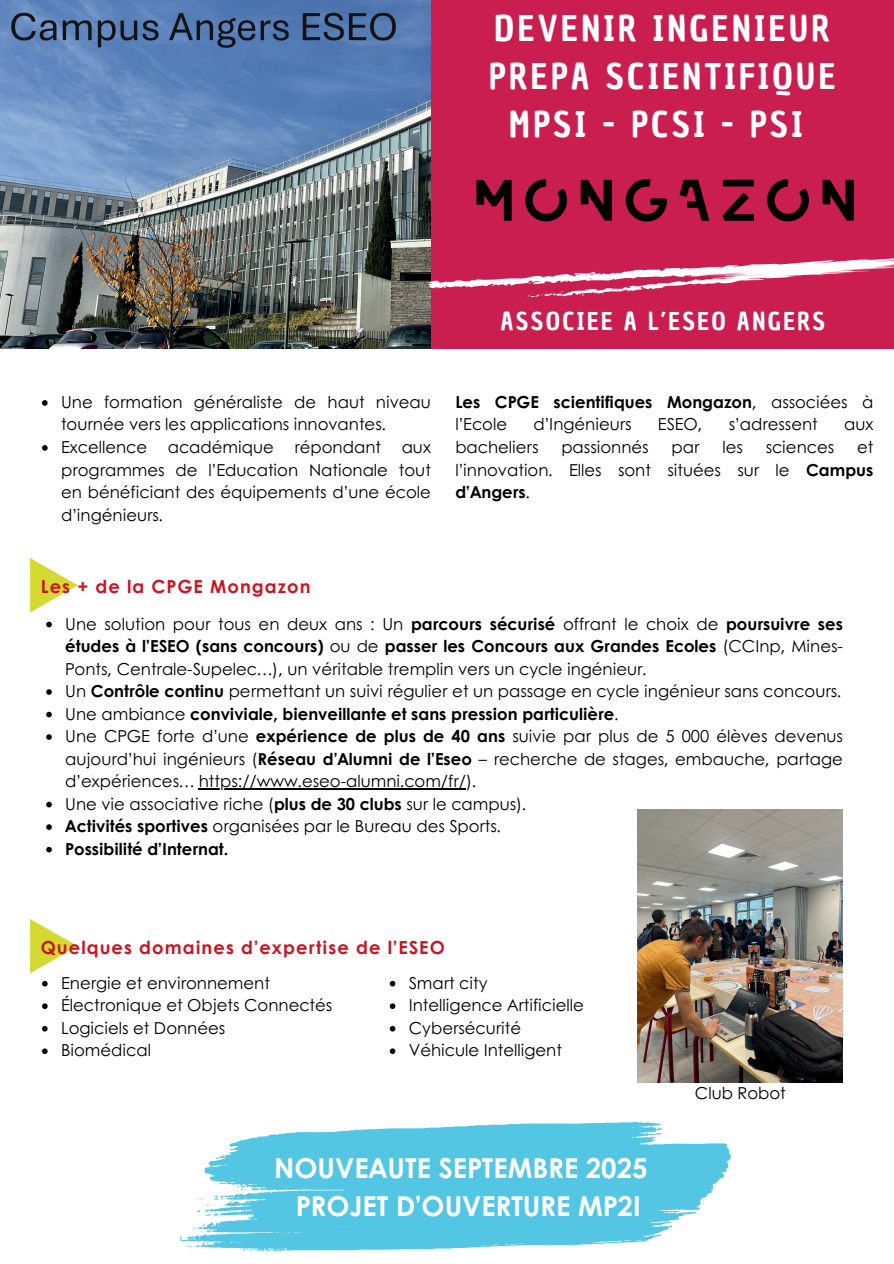
<style>
.page{position:relative;width:894px;height:1264px;background:#fff}
.page>*{position:absolute;margin:0;border:0;box-sizing:border-box;transform-origin:0 0}
.t1{font:58.5px "LEIXO DEMO";letter-spacing:.1em;color:#000}
.t2{font:34.5px/48px "Chau Philomene One";letter-spacing:.1em;color:#fff;text-align:center}
.t3{font:700 27.45px/38.2px "Century Gothic";color:#fff;text-align:center}
.t4{font:24px "Chau Philomene One";letter-spacing:.1em;color:#fff}
.t5{font:700 18px "Century Gothic";letter-spacing:.06em;color:#c81521}
.t6{font:16.5px/22.5px "Century Gothic";color:#000}
.t7{font:700 16.5px/22.5px "Century Gothic";color:#000}
.s1{font-weight:400}
.s2{font-weight:700}
</style>
<div class="page">
<img style="left:0;top:0;width:431px;height:348px">
<div style="left:431px;top:0;width:462px;height:348px;background:#cb1e50"></div>
<svg style="left:427px;top:256px;width:466px;height:41px"></svg>
<svg style="left:30px;top:558px;width:48px;height:54px"></svg>
<svg style="left:30px;top:919px;width:48px;height:54px"></svg>
<svg style="left:180px;top:1121px;width:550px;height:130px;fill:#53c6e3"></svg>
<img style="left:637px;top:809px;width:205px;height:273px">
<svg style="left:46px;top:621px;width:6px;height:6px"></svg>
<svg style="left:46px;top:689px;width:6px;height:6px"></svg>
<svg style="left:46px;top:711px;width:6px;height:6px"></svg>
<svg style="left:46px;top:734px;width:6px;height:6px"></svg>
<hr style="left:199px;top:788px;width:267px;height:1px;background:#000">
<svg style="left:46px;top:801px;width:6px;height:6px"></svg>
<svg style="left:46px;top:824px;width:6px;height:6px"></svg>
<svg style="left:46px;top:846px;width:6px;height:6px"></svg>
<svg style="left:42px;top:400px;width:6px;height:6px"></svg>
<svg style="left:42px;top:445px;width:6px;height:6px"></svg>
<svg style="left:42px;top:980px;width:6px;height:6px"></svg>
<svg style="left:42px;top:1003px;width:6px;height:6px"></svg>
<svg style="left:42px;top:1025px;width:6px;height:6px"></svg>
<svg style="left:42px;top:1048px;width:6px;height:6px"></svg>
<svg style="left:389px;top:980px;width:6px;height:6px"></svg>
<svg style="left:389px;top:1003px;width:6px;height:6px"></svg>
<svg style="left:389px;top:1025px;width:6px;height:6px"></svg>
<svg style="left:389px;top:1048px;width:6px;height:6px"></svg>
<h2 class="t2" style="left:489px;top:5px;width:347px">DEVENIR INGENIEUR<br>PREPA SCIENTIFIQUE<br>MPSI - PCSI - PSI</h2>
<h1 class="t1" style="left:472px;top:169px;width:387px">MONGAZON</h1>
<h3 class="t4" style="left:500px;top:305px;width:326px">ASSOCIEE A L’ESEO ANGERS</h3>
<p class="t6" style="left:61px;top:390px;width:371px">Une formation généraliste de haut niveau tournée vers les applications innovantes.<br>Excellence académique répondant aux programmes de l’Education Nationale tout en bénéficiant des équipements d’une école d’ingénieurs.</p>
<p class="t5" style="left:41px;top:574px;width:271px">Les + de la CPGE Mongazon</p>
<p class="t7" style="left:455px;top:390px;width:419px">Les CPGE scientifiques Mongazon<span class="s1">, associées à l’Ecole</span></p>
<p class="t6" style="left:533px;top:413px;width:100px">d’Ingénieurs</p>
<p class="t6" style="left:657px;top:413px;width:46px">ESEO,</p>
<p class="t6" style="left:728px;top:413px;width:90px">s’adressent</p>
<p class="t6" style="left:843px;top:413px;width:31px">aux</p>
<p class="t6" style="left:455px;top:435px;width:85px">bacheliers</p>
<p class="t6" style="left:561px;top:435px;width:89px">passionnés</p>
<p class="t6" style="left:671px;top:435px;width:29px">par</p>
<p class="t6" style="left:722px;top:435px;width:22px">les</p>
<p class="t6" style="left:765px;top:435px;width:70px">sciences</p>
<p class="t6" style="left:455px;top:435px;width:419px;text-align:justify;text-indent:401px">et l’innovation. Elles sont situées sur le <span class="s2">Campus d’Angers</span>.</p>
<p class="t6" style="left:65px;top:612px;width:779px">Une solution pour tous en deux ans : Un <span class="s2">parcours sécurisé</span> offrant le choix de <span class="s2">poursuivre ses études à l’ESEO (sans concours)</span> ou de <span class="s2">passer les Concours aux Grandes Ecoles</span> (CCInp, Mines-Ponts, Centrale-Supelec…), un véritable tremplin vers un cycle ingénieur.<br>Un <span class="s2">Contrôle continu</span> permettant un suivi régulier et un passage en cycle ingénieur sans concours.<br>Une ambiance <span class="s2">conviviale, bienveillante et sans pression particulière</span>.<br>Une CPGE forte d’une <span class="s2">expérience de plus de 40 ans</span> suivie par plus de 5 000 élèves devenus aujourd’hui ingénieurs (<span class="s2">Réseau d’Alumni de l’Eseo</span> – recherche de stages, embauche, partage d’expériences… https://www.eseo-alumni.com/fr/).<br>Une vie associative riche (<span class="s2">plus de 30 clubs</span> sur le campus).<br><span class="s2">Activités sportives</span> organisées par le Bureau des Sports.<br><span class="s2">Possibilité d’Internat.</span></p>
<p class="t5" style="left:41px;top:935px;width:405px">Quelques domaines d’expertise de l’ESEO</p>
<p class="t6" style="left:61px;top:971px;width:273px">Energie et environnement<br>Électronique et Objets Connectés<br>Logiciels et Données<br>Biomédical</p>
<p class="t6" style="left:408px;top:971px;width:176px">Smart city<br>Intelligence Artificielle<br>Cybersécurité<br>Véhicule Intelligent</p>
<h3 class="t3" style="left:274px;top:1147px;width:374px">NOUVEAUTE SEPTEMBRE 2025<br>PROJET D’OUVERTURE MP2I</h3>
<p class="t6" style="left:694px;top:1081px;width:92px">Club Robot</p>
</div>
